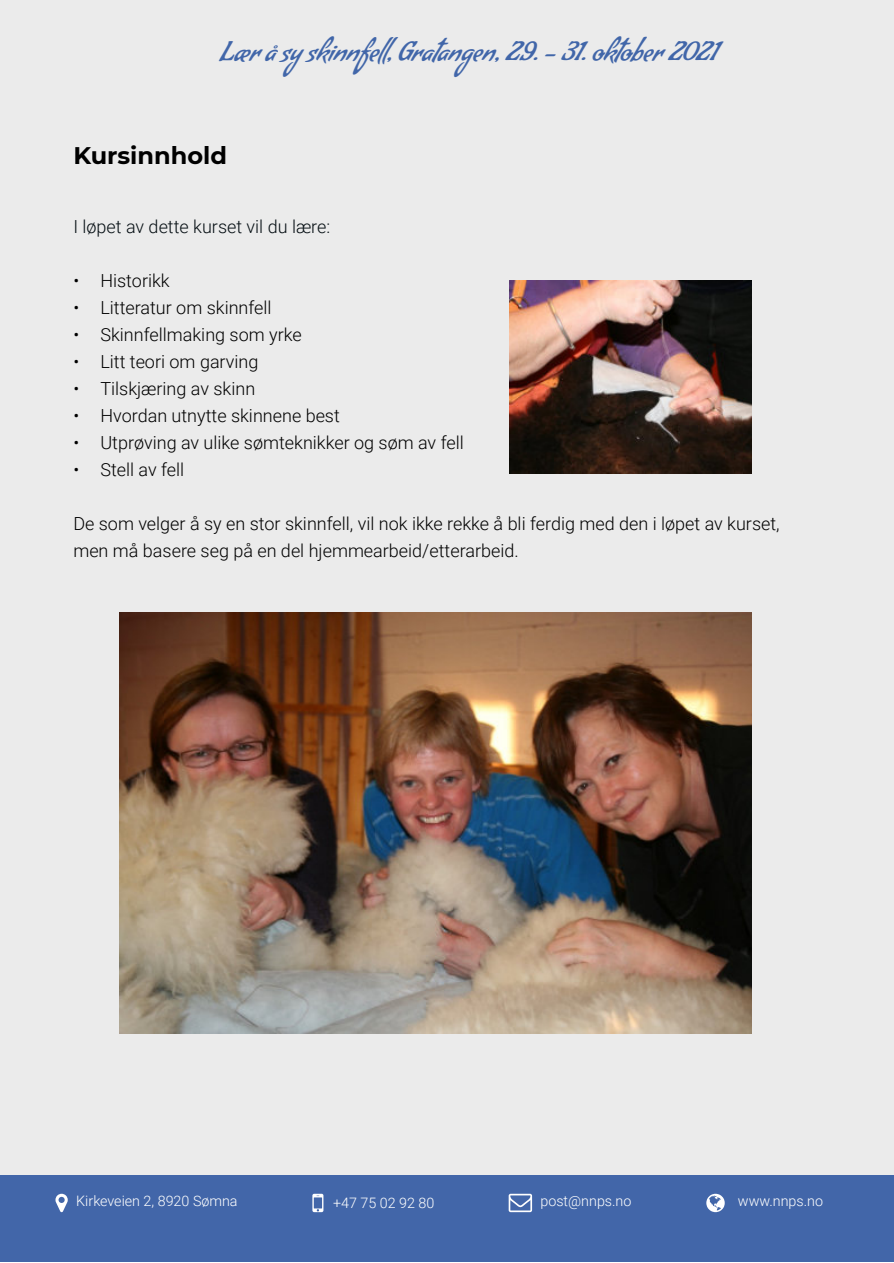
<style>
.page{position:relative;width:894px;height:1263px;background:#fff}
.page>*{position:absolute;margin:0;border:0;box-sizing:border-box;transform-origin:0 0}
.t1{font:27px "Condiment";color:#4166a9}
.t2{font:700 24px "Montserrat";color:#000}
.t3{font:300 18px/27px "Roboto";color:#000}
.t4{font:300 18px "Roboto";color:#050e13}
.t5{font:300 14.4px "Roboto";color:#fff}
</style>
<div class="page">
<div style="left:0;top:0;width:893px;height:1194px;background:#ebebeb"></div>
<img style="left:509px;top:281px;width:242px;height:192px">
<div style="left:0;top:1175px;width:893px;height:86px;background:#4266a9"></div>
<svg style="left:706px;top:1194px;width:18px;height:18px"></svg>
<svg style="left:508px;top:1194px;width:24px;height:18px"></svg>
<svg style="left:55px;top:1194px;width:13px;height:18px"></svg>
<svg style="left:312px;top:1194px;width:11px;height:18px"></svg>
<img style="left:119px;top:613px;width:632px;height:421px">
<h1 class="t1" style="left:219px;top:35px;width:498px">Lær å sy skinnfell, Gratangen, 29. - 31. oktober 2021</h1>
<h2 class="t2" style="left:73px;top:141px;width:155px">Kursinnhold</h2>
<p class="t4" style="left:73px;top:219px;width:258px">I løpet av dette kurset vil du lære:</p>
<p class="t3" style="left:73px;top:269px;width:98px">• Historikk</p>
<p class="t3" style="left:73px;top:296px;width:200px">• Litteratur om skinnfell</p>
<p class="t3" style="left:73px;top:323px;width:230px">• Skinnfellmaking som yrke</p>
<p class="t3" style="left:73px;top:350px;width:186px">• Litt teori om garving</p>
<p class="t3" style="left:73px;top:377px;width:183px">• Tilskjæring av skinn</p>
<p class="t3" style="left:73px;top:404px;width:268px">• Hvordan utnytte skinnene best</p>
<p class="t3" style="left:73px;top:431px;width:392px">• Utprøving av ulike sømteknikker og søm av fell</p>
<p class="t3" style="left:73px;top:458px;width:112px">• Stell av fell</p>
<p class="t3" style="left:73px;top:512px;width:707px">De som velger å sy en stor skinnfell, vil nok ikke rekke å bli ferdig med den i løpet av kurset, men må basere seg på en del hjemmearbeid/etterarbeid.</p>
<p class="t5" style="left:76px;top:1195px;width:163px">Kirkeveien 2, 8920 Sømna</p>
<p class="t5" style="left:333px;top:1197px;width:103px">+47 75 02 92 80</p>
<p class="t5" style="left:540px;top:1195px;width:92px">post@nnps.no</p>
<p class="t5" style="left:737px;top:1195px;width:87px">www.nnps.no</p>
</div>
